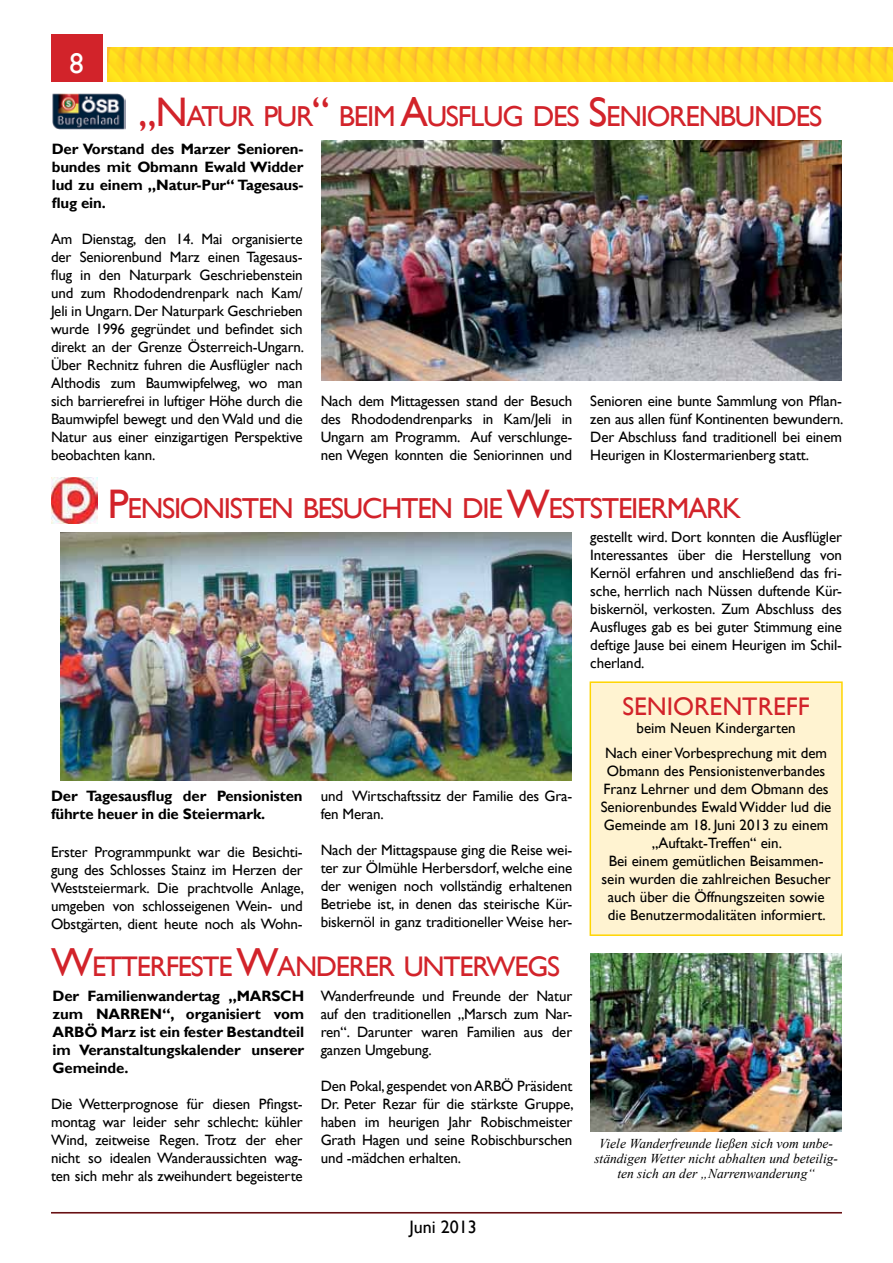
<style>
.page{position:relative;width:893px;height:1263px;background:#fff}
.page>*{position:absolute;margin:0;border:0;box-sizing:border-box;transform-origin:0 0}
.t1{font:28.8px "Gill Sans";letter-spacing:-.045em;color:#d2232a}
.t2{font:28.5px "Gill Sans";color:#fff}
.t3{font:28.35px "Gill Sans";letter-spacing:-.045em;color:#d2232a}
.t4{font:25.5px "Gill Sans";color:#d2232a}
.t5{font:18px "Gill Sans";color:#000}
.t6{font:15px/18px "Gill Sans";letter-spacing:-.01em;color:#000;text-align:justify}
.t7{font:700 15px/18px "Gill Sans";letter-spacing:-.01em;color:#000;text-align:justify}
.t8{font:italic 13.5px/15px "Times New Roman";color:#000;text-align:center}
.s1{font-size:41.25px}
.s2{font-size:40.5px}
</style>
<div class="page">
<img style="left:107px;top:48px;width:786px;height:34px">
<hr style="left:51px;top:1212px;width:791px;height:1px;background:#000">
<div style="left:51px;top:34px;width:51px;height:47px;background:#d2232a"></div>
<img style="left:321px;top:141px;width:521px;height:240px">
<img style="left:52px;top:93px;width:73px;height:37px">
<img style="left:590px;top:953px;width:252px;height:178px">
<img style="left:61px;top:532px;width:511px;height:249px">
<img style="left:51px;top:477px;width:47px;height:46px">
<div style="left:590px;top:682px;width:252px;height:253px;background:#fff3d1"></div>
<div style="left:590px;top:681px;width:253px;height:255px;border:2px solid #ffd500"></div>
<h2 class="t2" style="left:69px;top:47px;width:16px">8</h2>
<h1 class="t1" style="left:138px;top:100px;width:684px"><span class="s1">„N</span>ATUR PUR<span class="s1">“</span> BEIM <span class="s1">A</span>USFLUG DES <span class="s1">S</span>ENIORENBUNDES</h1>
<p class="t7" style="left:52px;top:141px;width:253px">Der Vorstand des Marzer Senioren&shy;bundes mit Obmann Ewald Widder lud zu einem „Natur-Pur“ Tagesaus&shy;flug ein.</p>
<p class="t6" style="left:51px;top:230px;width:255px">Am Dienstag, den 14. Mai organisierte der Seniorenbund Marz einen Tagesaus&shy;flug in den Naturpark Geschriebenstein und zum Rhododendrenpark nach Kam/ Jeli in Ungarn. Der Naturpark Geschrieben wurde 1996 gegründet und befindet sich direkt an der Grenze Österreich-Ungarn.<br>Über Rechnitz fuhren die Ausflügler nach Althodis zum Baumwipfelweg, wo man sich barrierefrei in luftiger Höhe durch die Baumwipfel bewegt und den Wald und die Natur aus einer einzigartigen Perspektive beobachten kann.</p>
<p class="t6" style="left:321px;top:392px;width:253px">Nach dem Mittagessen stand der Besuch des Rhododendrenparks in Kam/Jeli in Ungarn am Programm. Auf verschlunge&shy;nen Wegen konnten die Seniorinnen und</p>
<p class="t6" style="left:590px;top:392px;width:255px">Senioren eine bunte Sammlung von Pflan&shy;zen aus allen fünf Kontinenten bewundern.<br>Der Abschluss fand traditionell bei einem Heurigen in Klostermarienberg statt.</p>
<h1 class="t1" style="left:108px;top:491px;width:633px"><span class="s1">P</span>ENSIONISTEN BESUCHTEN DIE <span class="s1">W</span>ESTSTEIERMARK</h1>
<p class="t7" style="left:51px;top:788px;width:253px">Der Tagesausflug der Pensionisten führte heuer in die Steiermark.</p>
<p class="t6" style="left:51px;top:843px;width:255px">Erster Programmpunkt war die Besichti&shy;gung des Schlosses Stainz im Herzen der Weststeiermark. Die prachtvolle Anlage, umgeben von schlosseigenen Wein- und Obstgärten, dient heute noch als Wohn-</p>
<p class="t6" style="left:321px;top:787px;width:253px">und Wirtschaftssitz der Familie des Gra&shy;fen Meran.</p>
<p class="t6" style="left:321px;top:841px;width:253px">Nach der Mittagspause ging die Reise wei&shy;ter zur Ölmühle Herbersdorf, welche eine der wenigen noch vollständig erhaltenen Betriebe ist, in denen das steirische Kür&shy;biskernöl in ganz traditioneller Weise her-</p>
<h3 class="t3" style="left:51px;top:950px;width:509px"><span class="s2">W</span>ETTERFESTE <span class="s2">W</span>ANDERER UNTERWEGS</h3>
<p class="t7" style="left:53px;top:987px;width:253px">Der Familienwandertag „MARSCH zum NARREN“, organisiert vom ARBÖ Marz ist ein fester Bestandteil im Veranstaltungskalender unserer Gemeinde.</p>
<p class="t6" style="left:51px;top:1095px;width:253px">Die Wetterprognose für diesen Pfingst&shy;montag war leider sehr schlecht: kühler Wind, zeitweise Regen. Trotz der eher nicht so idealen Wanderaussichten wag&shy;ten sich mehr als zweihundert begeisterte</p>
<p class="t6" style="left:321px;top:987px;width:253px">Wanderfreunde und Freunde der Natur auf den traditionellen „Marsch zum Nar&shy;ren“. Darunter waren Familien aus der ganzen Umgebung.</p>
<p class="t6" style="left:321px;top:1077px;width:255px">Den Pokal, gespendet von ARBÖ Präsident Dr. Peter Rezar für die stärkste Gruppe, haben im heurigen Jahr Robischmeister Grath Hagen und seine Robischburschen und -mädchen erhalten.</p>
<p class="t5" style="left:410px;top:1216px;width:69px">Juni 2013</p>
<p class="t6" style="left:590px;top:528px;width:253px">gestellt wird. Dort konnten die Ausflügler Interessantes über die Herstellung von Kernöl erfahren und anschließend das fri&shy;sche, herrlich nach Nüssen duftende Kür&shy;biskernöl, verkosten. Zum Abschluss des Ausfluges gab es bei guter Stimmung eine deftige Jause bei einem Heurigen im Schil&shy;cherland.</p>
<h3 class="t4" style="left:622px;top:691px;width:189px">SENIORENTREFF</h3>
<p class="t6" style="left:605px;top:715px;width:223px;line-height:25.5px;text-align:center">beim Neuen Kindergarten<br>Nach einer Vorbesprechung mit dem</p>
<p class="t6" style="left:601px;top:762px;width:232px;text-align:center">Obmann des Pensionistenverbandes Franz Lehrner und dem Obmann des Seniorenbundes Ewald Widder lud die Gemeinde am 18. Juni 2013 zu einem „Auftakt-Treffen“ ein.<br>Bei einem gemütlichen Beisammen&shy;sein wurden die zahlreichen Besucher auch über die Öffnungszeiten sowie die Benutzermodalitäten informiert.</p>
<p class="t8" style="left:594px;top:1136px;width:245px">Viele Wanderfreunde ließen sich vom unbe&shy;ständigen Wetter nicht abhalten und beteilig&shy;ten sich an der „Narrenwanderung“</p>
</div>
